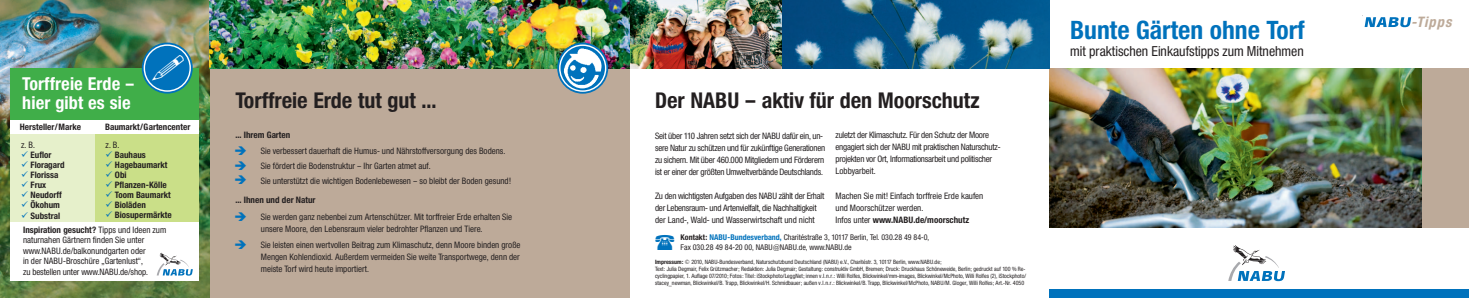
<style>
.page{position:relative;width:1469px;height:298px;background:#fff}
.page>*{position:absolute;margin:0;border:0;box-sizing:border-box;transform-origin:0 0}
.t1{font:700 25.7px "Neue Helvetica Condensed BQ";color:#0072bc}
.t2{font:700 22px "Neue Helvetica Condensed BQ";color:#231f20}
.t3{font:700 18px/19px "Neue Helvetica Condensed BQ";letter-spacing:.01em;color:#fff}
.t4{font:italic 700 condensed 14.5px "Helvetica Neue";letter-spacing:.07em;color:#bdaa99}
.t5{font:14px "Neue Helvetica Condensed BQ";color:#231f20}
.t6{font:9px/12px "Neue Helvetica Condensed BQ";color:#231f20}
.t7{font:9px/12px "Neue Helvetica Condensed BQ";letter-spacing:-.025em;color:#231f20}
.t8{font:700 9px "Neue Helvetica Condensed BQ";color:#231f20}
.t9{font:8px/10px "Neue Helvetica Condensed BQ";color:#231f20}
.t10{font:6px/7px "Neue Helvetica Condensed BQ";color:#231f20}
.s1{color:#0072bc}
.s2{font-weight:700}
.s3{font-weight:700;color:#0072bc}
</style>
<div class="page">
<img style="left:1049px;top:68px;width:373px;height:159px">
<img style="left:0;top:0;width:210px;height:298px">
<div style="left:210px;top:68px;width:419px;height:230px;background:#bdaa99"></div>
<svg style="left:1228px;top:245px;width:56px;height:36px"></svg>
<img style="left:210px;top:0;width:839px;height:68px">
<div style="left:10px;top:119px;width:188px;height:162px;background:#fff"></div>
<svg style="left:1362px;top:15px;width:49px;height:12px"></svg>
<div style="left:1422px;top:68px;width:46px;height:159px;background:#bdaa99"></div>
<svg style="left:157px;top:252px;width:36px;height:23px"></svg>
<div style="left:10px;top:68px;width:188px;height:51px;background:#40ae49"></div>
<svg style="left:142px;top:43px;width:51px;height:50px"></svg>
<div style="left:144px;top:44px;width:47px;height:48px;border:1px solid #fff;border-radius:50%"></div>
<div style="left:10px;top:134px;width:86px;height:88px;background:#e6f0cb"></div>
<div style="left:96px;top:134px;width:103px;height:88px;background:#cadf88"></div>
<div style="left:1049px;top:289px;width:419px;height:9px;background:#0072bc"></div>
<svg style="left:557px;top:43px;width:51px;height:51px"></svg>
<div style="left:559px;top:44px;width:47px;height:48px;border:1px solid #fff;border-radius:50%"></div>
<img style="left:563px;top:41px;width:38px;height:47px">
<svg style="left:152px;top:55px;width:32px;height:25px"></svg>
<h3 class="t3" style="left:22px;top:74px;width:114px">Torffreie Erde – hier gibt es sie</h3>
<p class="t6" style="left:21px;top:139px;width:15px">z. B.</p>
<p class="t8" style="left:21px;top:150px;width:32px"><span class="s1">✓</span> Euflor</p>
<p class="t8" style="left:21px;top:160px;width:45px"><span class="s1">✓</span> Floragard</p>
<p class="t8" style="left:21px;top:170px;width:39px"><span class="s1">✓</span> Florissa</p>
<p class="t8" style="left:21px;top:180px;width:26px"><span class="s1">✓</span> Frux</p>
<p class="t8" style="left:21px;top:190px;width:42px"><span class="s1">✓</span> Neudorff</p>
<p class="t8" style="left:21px;top:200px;width:40px"><span class="s1">✓</span> Ökohum</p>
<p class="t8" style="left:21px;top:210px;width:40px"><span class="s1">✓</span> Substral</p>
<p class="t8" style="left:20px;top:121px;width:63px">Hersteller/Marke</p>
<p class="t8" style="left:105px;top:121px;width:87px">Baumarkt/Gartencenter</p>
<p class="t6" style="left:106px;top:139px;width:15px">z. B.</p>
<p class="t8" style="left:106px;top:150px;width:42px"><span class="s1">✓</span> Bauhaus</p>
<p class="t8" style="left:106px;top:160px;width:63px"><span class="s1">✓</span> Hagebaumarkt</p>
<p class="t8" style="left:106px;top:170px;width:22px"><span class="s1">✓</span> Obi</p>
<p class="t8" style="left:106px;top:180px;width:63px"><span class="s1">✓</span> Pflanzen-Kölle</p>
<p class="t8" style="left:106px;top:190px;width:67px"><span class="s1">✓</span> Toom Baumarkt</p>
<p class="t8" style="left:106px;top:200px;width:42px"><span class="s1">✓</span> Bioläden</p>
<p class="t8" style="left:106px;top:210px;width:68px"><span class="s1">✓</span> Biosupermärkte</p>
<p class="t6" style="left:23px;top:224px;width:145px;line-height:10.5px"><span class="s2">Inspiration gesucht?</span> Tipps und Ideen zum naturnahen Gärtnern finden Sie unter www.NABU.de/balkonundgarten oder<br>in der NABU-Broschüre „Gartenlust“,<br>zu bestellen unter www.NABU.de/shop.</p>
<h2 class="t2" style="left:235px;top:87px;width:202px">Torffreie Erde tut gut ...</h2>
<p class="t6" style="left:261px;top:143px;width:252px;line-height:15px">Sie verbessert dauerhaft die Humus- und Nährstoffversorgung des Bodens.<br>Sie fördert die Bodenstruktur – Ihr Garten atmet auf.<br>Sie unterstützt die wichtigen Bodenlebewesen – so bleibt der Boden gesund!</p>
<p class="t6" style="left:261px;top:211px;width:253px">Sie werden ganz nebenbei zum Artenschützer. Mit torffreier Erde erhalten Sie unsere Moore, den Lebensraum vieler bedrohter Pflanzen und Tiere.</p>
<p class="t6" style="left:261px;top:238px;width:261px;text-align:justify">Sie leisten einen wertvollen Beitrag zum Klimaschutz, denn Moore binden große Mengen Kohlendioxid. Außerdem vermeiden Sie weite Transportwege, denn der meiste Torf wird heute importiert.</p>
<p class="t9" style="left:680px;top:232px;width:250px"><span class="s2">Kontakt:</span> <span class="s3">NABU-Bundesverband,</span> Charitéstraße 3, 10117 Berlin, Tel. 030.28 49 84-0,<br>Fax 030.28 49 84-20 00, NABU@NABU.de, www.NABU.de</p>
<h2 class="t2" style="left:655px;top:87px;width:326px">Der NABU – aktiv für den Moorschutz</h2>
<p class="t7" style="left:655px;top:130px;width:172px">Seit über 110 Jahren setzt sich der NABU dafür ein, un&shy;sere Natur zu schützen und für zukünftige Generationen zu sichern. Mit über 460.000 Mitgliedern und Förderern ist er einer der größten Umweltverbände Deutschlands.</p>
<p class="t7" style="left:655px;top:190px;width:171px">Zu den wichtigsten Aufgaben des NABU zählt der Erhalt der Lebensraum- und Artenvielfalt, die Nachhaltigkeit der Land-, Wald- und Wasserwirtschaft und nicht</p>
<p class="t8" style="left:235px;top:130px;width:57px">... Ihrem Garten</p>
<p class="t7" style="left:835px;top:129px;width:166px">zuletzt der Klimaschutz. Für den Schutz der Moore engagiert sich der NABU mit praktischen Naturschutz&shy;projekten vor Ort, Informationsarbeit und politischer Lobbyarbeit.</p>
<p class="t6" style="left:835px;top:189px;width:149px">Machen Sie mit! Einfach torffreie Erde kaufen und Moorschützer werden.<br>Infos unter <span class="s2">www.NABU.de/moorschutz</span></p>
<p class="t8" style="left:235px;top:194px;width:82px">... Ihnen und der Natur</p>
<p class="t10" style="left:655px;top:258px;width:373px"><span class="s2">Impressum:</span> © 2010, NABU-Bundesverband, Naturschutzbund Deutschland (NABU) e.V., Charitéstr. 3, 10117 Berlin, www.NABU.de;<br>Text: Julia Degmair, Felix Grützmacher; Redaktion: Julia Degmair; Gestaltung: construktiv GmbH, Bremen; Druck: Druckhaus Schöneweide, Berlin; gedruckt auf 100 % Re&shy;cyclingpapier, 1. Auflage 07/2010; Fotos: Titel: iStockphoto/LeggNet; innen v.l.n.r.: Willi Rolfes, Blickwinkel/mm-images, Blickwinkel/McPhoto, Willi Rolfes (2), iStockphoto/ stacey_newman, Blickwinkel/B. Trapp, Blickwinkel/H. Schmidbauer; außen v.l.n.r.: Blickwinkel/B. Trapp, Blickwinkel/McPhoto, NABU/M. Gloger, Willi Rolfes; Art.-Nr. 4050</p>
<h1 class="t1" style="left:1070px;top:14px;width:236px">Bunte Gärten ohne Torf</h1>
<h3 class="t5" style="left:1070px;top:43px;width:235px">mit praktischen Einkaufstipps zum Mitnehmen</h3>
<h3 class="t4" style="left:1410px;top:13px;width:42px">-Tipps</h3>
</div>
